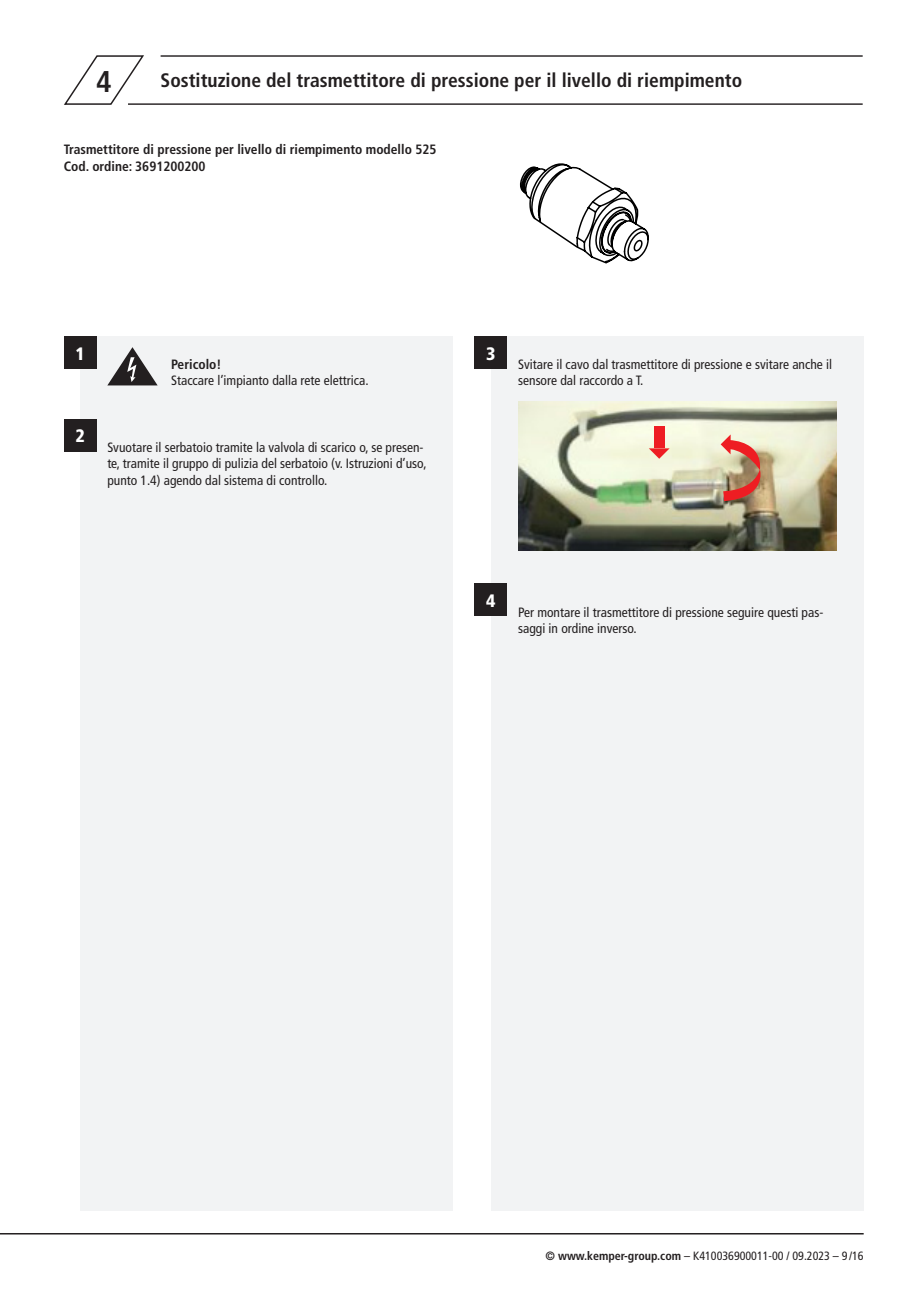
<style>
.page{position:relative;width:919px;height:1289px;background:#fff}
.page>*{position:absolute;margin:0;border:0;box-sizing:border-box;transform-origin:0 0}
.numbers_montageschritte_20pt_bold{font:700 condensed 30px "Frutiger LT Com";color:#231f20}
.headline_montageschritte_13pt_bold{font:700 condensed 19.5px "Frutiger LT Com";color:#231f20}
.numbers_white_12pt_black{font:900 condensed 18px "Frutiger LT Com";color:#fff}
.bodycopy_9pt_57Condensed{font:condensed 13.5px/16.5px "Frutiger LT Com";color:#231f20}
.bodycopy_9pt_57Condensed-2{font:700 condensed 13.5px "Frutiger LT Com";color:#231f20}
.t1{font:condensed 12px "Frutiger LT Com";color:#231f20}
.s1{font-weight:700}
</style>
<div class="page">
<hr style="left:0;top:1232px;width:863px;height:2px;background:#231f20">
<div style="left:80px;top:336px;width:373px;height:874px;background:#f2f3f4"></div>
<div style="left:491px;top:336px;width:372px;height:874px;background:#f2f3f4"></div>
<hr style="left:161px;top:55px;width:701px;height:2px;background:#231f20">
<hr style="left:128px;top:103px;width:734px;height:2px;background:#231f20">
<svg style="left:64px;top:55px;width:81px;height:50px"></svg>
<svg style="left:107px;top:347px;width:51px;height:38px"></svg>
<div style="left:64px;top:336px;width:33px;height:33px;background:#231f20"></div>
<div style="left:64px;top:419px;width:33px;height:32px;background:#231f20"></div>
<div style="left:474px;top:583px;width:33px;height:33px;background:#231f20"></div>
<div style="left:474px;top:336px;width:33px;height:33px;background:#231f20"></div>
<img style="left:518px;top:402px;width:318px;height:148px">
<svg style="left:648px;top:448px;width:21px;height:11px"></svg>
<div style="left:654px;top:426px;width:10px;height:22px;background:#ee1d23"></div>
<svg style="left:720px;top:434px;width:46px;height:67px;background:#cd8f77"></svg>
<svg style="left:519px;top:163px;width:130px;height:101px"></svg>
<p class="numbers_montageschritte_20pt_bold" style="left:96px;top:63px;width:17px">4</p>
<p class="headline_montageschritte_13pt_bold" style="left:161px;top:68px;width:583px">Sostituzione del trasmettitore di pressione per il livello di riempimento</p>
<p class="bodycopy_9pt_57Condensed-2" style="left:64px;top:141px;width:374px">Trasmettitore di pressione per livello di riempimento modello 525</p>
<p class="bodycopy_9pt_57Condensed-2" style="left:64px;top:158px;width:143px">Cod. ordine: 3691200200</p>
<p class="numbers_white_12pt_black" style="left:76px;top:342px;width:11px">1</p>
<p class="numbers_white_12pt_black" style="left:76px;top:425px;width:11px">2</p>
<p class="bodycopy_9pt_57Condensed-2" style="left:171px;top:356px;width:52px">Pericolo!</p>
<p class="bodycopy_9pt_57Condensed" style="left:171px;top:372px;width:199px">Staccare l’impianto dalla rete elettrica.</p>
<p class="bodycopy_9pt_57Condensed" style="left:107px;top:438px;width:321px">Svuotare il serbatoio tramite la valvola di scarico o, se presen&shy;te, tramite il gruppo di pulizia del serbatoio (v. Istruzioni d’uso, punto 1.4) agendo dal sistema di controllo.</p>
<p class="numbers_white_12pt_black" style="left:486px;top:342px;width:11px">3</p>
<p class="bodycopy_9pt_57Condensed" style="left:518px;top:356px;width:315px">Svitare il cavo dal trasmettitore di pressione e svitare anche il sensore dal raccordo a T.</p>
<p class="numbers_white_12pt_black" style="left:486px;top:589px;width:11px">4</p>
<p class="bodycopy_9pt_57Condensed" style="left:518px;top:603px;width:307px">Per montare il trasmettitore di pressione seguire questi pas&shy;saggi in ordine inverso.</p>
<p class="t1" style="left:545px;top:1248px;width:320px"><span class="s1">© www.kemper-group.com</span> – K410036900011-00 / 09.2023 – 9 /16</p>
</div>
